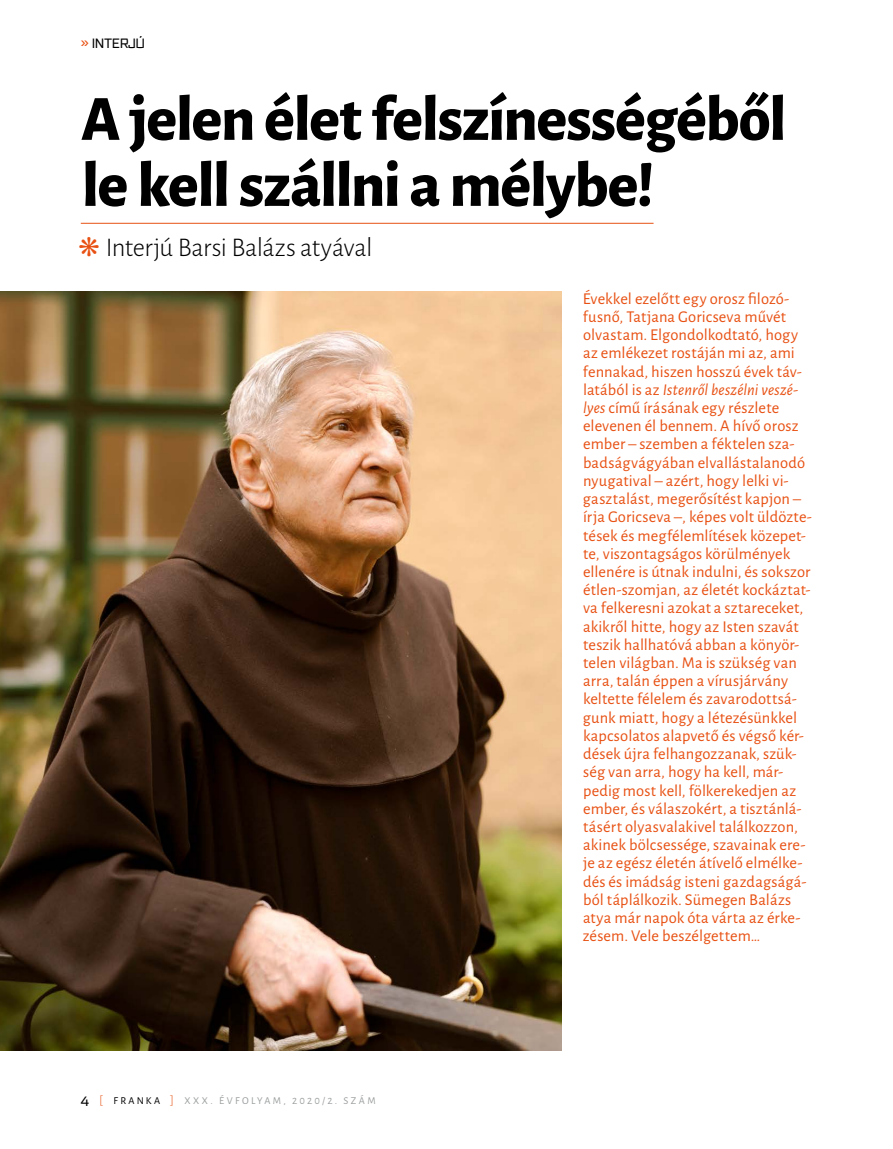
<style>
.page{position:relative;width:893px;height:1149px;background:#fff}
.page>*{position:absolute;margin:0;border:0;box-sizing:border-box;transform-origin:0 0}
.t1{font:800 64.5px/66px "Alegreya Sans";letter-spacing:-.025em;color:#000}
.t2{font:300 27px "Alegreya Sans";letter-spacing:-.015em;color:#000}
.t3{font:16.5px/18.1px "Alegreya Sans";letter-spacing:.005em;color:#e85113}
.t4{font:13.5px "Ironstrike";color:#000}
.t5{font:10.5px "Alegreya Sans";letter-spacing:.215em;color:#9c9e9f}
.s1{color:#e85113}
.s2{font-style:italic}
.s3{font-family:"Ironstrike";font-size:13.5px;color:#000}
.s4{font-weight:300;font-size:13.5px;color:#e85113}
.s5{color:#000}
</style>
<div class="page">
<hr style="left:81px;top:223px;width:573px;height:1px;background:#e85113">
<img style="left:0;top:291px;width:561px;height:759px">
<p class="t4" style="left:81px;top:35px;width:66px"><span class="s1">»</span> INTERJÚ</p>
<h1 class="t1" style="left:81px;top:81px;width:707px">A jelen élet felszínességéből le kell szállni a mélybe!</h1>
<h2 class="t2" style="left:79px;top:230px;width:296px"><span class="s1">❋</span> Interjú Barsi Balázs atyával</h2>
<p class="t3" style="left:583px;top:288px;width:231px">Évekkel ezelőtt egy orosz filozó&shy;fusnő, Tatjana Goricseva művét olvastam. Elgondolkodtató, hogy az emlékezet rostáján mi az, ami fennakad, hiszen hosszú évek táv&shy;latából is az <span class="s2">Istenről beszélni veszé&shy;lyes</span> című írásának egy részlete elevenen él bennem. A hívő orosz ember – szemben a féktelen sza&shy;badságvágyában elvallástalanodó nyugatival – azért, hogy lelki vi&shy;gasztalást, megerősítést kapjon – írja Goricseva –, képes volt üldözte&shy;tések és megfélemlítések közepet&shy;te, viszontagságos körülmények ellenére is útnak indulni, és sokszor étlen-szomjan, az életét kockáztat&shy;va felkeresni azokat a sztareceket, akikről hitte, hogy az Isten szavát teszik hallhatóvá abban a könyör&shy;telen világban. Ma is szükség van arra, talán éppen a vírusjárvány keltette félelem és zavarodottsá&shy;gunk miatt, hogy a létezésünkkel kapcsolatos alapvető és végső kér&shy;dések újra felhangozzanak, szük&shy;ség van arra, hogy ha kell, már&shy;pedig most kell, fölkerekedjen az ember, és válaszokért, a tisztánlá&shy;tásért olyasvalakivel találkozzon, akinek bölcsessége, szavainak ere&shy;je az egész életén átívelő elmélke&shy;dés és imádság isteni gazdagságá&shy;ból táplálkozik. Sümegen Balázs atya már napok óta várta az érke&shy;zésem. Vele beszélgettem…</p>
<p class="t5" style="left:81px;top:1093px;width:147px"><span class="s3">4</span> <span class="s4">[</span> <span class="s5">FRANKA</span> <span class="s4">]</span> XXX. évfolyam</p>
<p class="t5" style="left:284px;top:1093px;width:69px">, 2020/2. szám</p>
</div>
